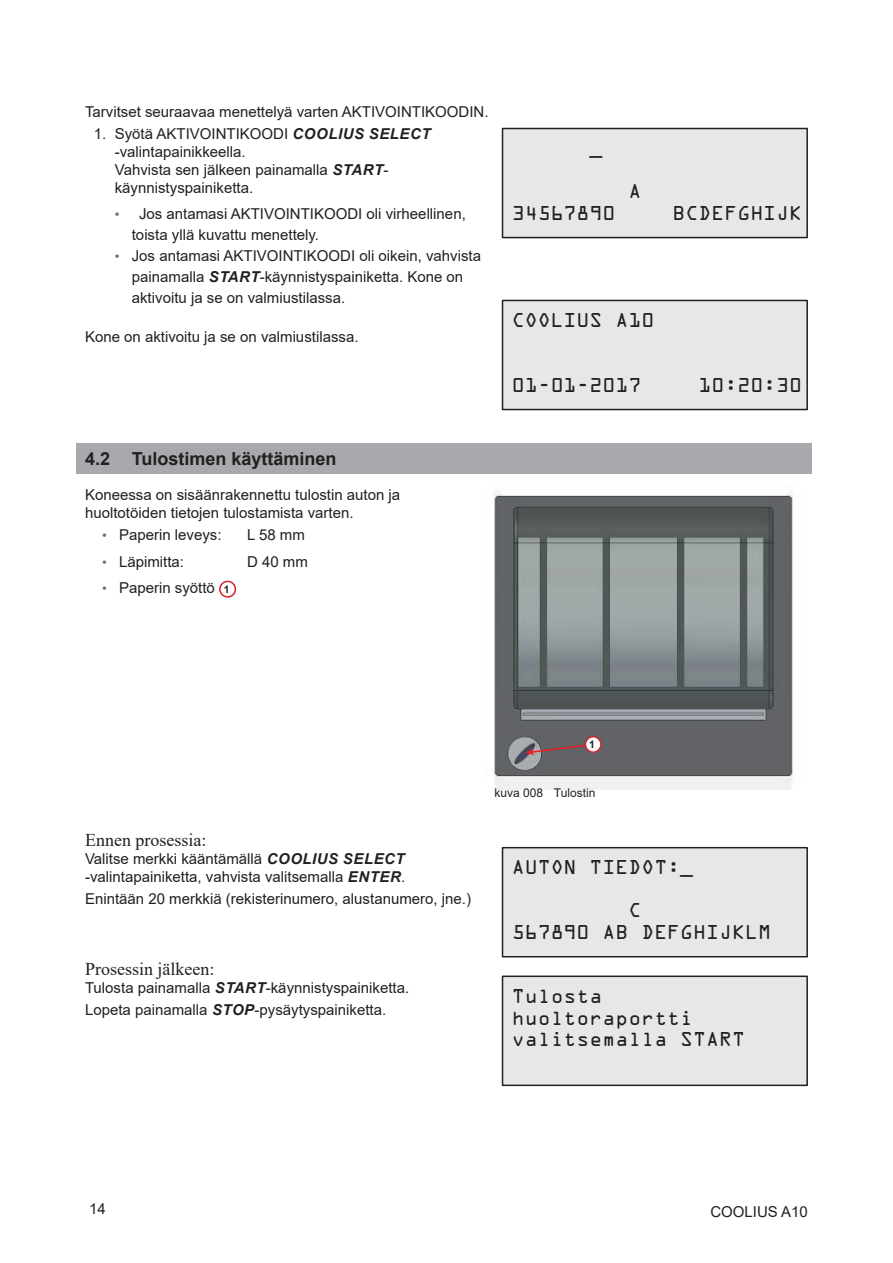
<style>
.page{position:relative;width:893px;height:1263px;background:#fff}
.page>*{position:absolute;margin:0;border:0;box-sizing:border-box;transform-origin:0 0}
.t1{font:18px/21.6px "OCRA Std";color:#231f20}
.t2{font:18px "Times New Roman";color:#231f20}
.t3{font:700 18px "Arial";color:#231f20}
.t4{font:15px/18px "Arial";color:#231f20}
.t5{font:12px "Arial";color:#231f20}
.t6{font:700 10.5px "Arial";color:#231f20}
.s1{font-weight:700;font-style:italic}
.s2{font-size:13.5px;color:#6c6e71}
.s3{font-weight:700;font-size:10.5px}
</style>
<div class="page">
<div style="left:77px;top:443px;width:735px;height:31px;background:#a8a9ad"></div>
<div style="left:219px;top:581px;width:17px;height:17px;border:2px solid #d1232a;border-radius:50%"></div>
<div style="left:502px;top:128px;width:305px;height:110px;background:#e6e7e9"></div>
<div style="left:502px;top:128px;width:306px;height:110px;border:2px solid #231f20"></div>
<div style="left:502px;top:300px;width:305px;height:109px;background:#e6e7e9"></div>
<div style="left:502px;top:300px;width:306px;height:110px;border:2px solid #231f20"></div>
<img style="left:494px;top:490px;width:300px;height:299px">
<svg style="left:525px;top:743px;width:70px;height:12px"></svg>
<div style="left:585px;top:737px;width:16px;height:15px;background:#fff;border-radius:50%"></div>
<div style="left:585px;top:736px;width:17px;height:17px;border:2px solid #d1232a;border-radius:50%"></div>
<div style="left:502px;top:848px;width:305px;height:109px;background:#e6e7e9"></div>
<div style="left:502px;top:847px;width:306px;height:110px;border:2px solid #231f20"></div>
<div style="left:502px;top:976px;width:305px;height:109px;background:#e6e7e9"></div>
<div style="left:502px;top:975px;width:306px;height:111px;border:2px solid #231f20"></div>
<p class="t4" style="left:85px;top:103px;width:405px">Tarvitset seuraavaa menettelyä varten AKTIVOINTIKOODIN.</p>
<p class="t4" style="left:115px;top:125px;width:317px;text-indent:-21px">1. Syötä AKTIVOINTIKOODI <span class="s1">COOLIUS SELECT </span>-valintapainikkeella.<br>Vahvista sen jälkeen painamalla <span class="s1">START&shy;</span>käynnistyspainiketta.</p>
<p class="t4" style="left:132px;top:203px;width:335px;line-height:21px;text-indent:-17px"><span class="s2">•</span> Jos antamasi AKTIVOINTIKOODI oli virheellinen, toista yllä kuvattu menettely.</p>
<p class="t4" style="left:132px;top:245px;width:351px;line-height:21px;text-indent:-17px"><span class="s2">•</span> Jos antamasi AKTIVOINTIKOODI oli oikein, vahvista painamalla <span class="s1">START</span>-käynnistyspainiketta. Kone on aktivoitu ja se on valmiustilassa.</p>
<p class="t4" style="left:85px;top:327px;width:275px">Kone on aktivoitu ja se on valmiustilassa.</p>
<p class="t3" style="left:85px;top:446px;width:253px">4.2 Tulostimen käyttäminen</p>
<p class="t4" style="left:85px;top:486px;width:317px">Koneessa on sisäänrakennettu tulostin auton ja huoltotöiden tietojen tulostamista varten.</p>
<p class="t4" style="left:102px;top:526px;width:121px"><span class="s2">•</span> Paperin leveys:</p>
<p class="t4" style="left:247px;top:526px;width:59px">L 58 mm</p>
<p class="t4" style="left:102px;top:552px;width:84px"><span class="s2">•</span> Läpimitta:</p>
<p class="t4" style="left:247px;top:552px;width:62px">D 40 mm</p>
<p class="t4" style="left:102px;top:579px;width:129px"><span class="s2">•</span> Paperin syöttö <span class="s3">1</span></p>
<p class="t1" style="left:589px;top:139px;width:14px">_</p>
<p class="t1" style="left:628px;top:182px;width:14px">A</p>
<p class="t1" style="left:512px;top:204px;width:105px">34567890</p>
<p class="t1" style="left:673px;top:204px;width:131px">BCDEFGHIJK</p>
<p class="t1" style="left:512px;top:311px;width:144px">COOLIUS A10</p>
<p class="t1" style="left:512px;top:376px;width:131px">01-01-2017</p>
<p class="t1" style="left:698px;top:376px;width:105px">10:20:30</p>
<p class="t2" style="left:85px;top:827px;width:123px">Ennen prosessia:</p>
<p class="t4" style="left:85px;top:850px;width:322px">Valitse merkki kääntämällä <span class="s1">COOLIUS SELECT </span>-valintapainiketta, vahvista valitsemalla <span class="s1">ENTER</span>.</p>
<p class="t4" style="left:85px;top:890px;width:387px">Enintään 20 merkkiä (rekisterinumero, alustanumero, jne.)</p>
<p class="t2" style="left:85px;top:956px;width:131px">Prosessin jälkeen:</p>
<p class="t4" style="left:85px;top:976px;width:326px;line-height:22.2px">Tulosta painamalla <span class="s1">START</span>-käynnistyspainiketta.<br>Lopeta painamalla <span class="s1">STOP</span>-pysäytyspainiketta.</p>
<p class="t6" style="left:589px;top:737px;width:7px">1</p>
<p class="t5" style="left:494px;top:784px;width:103px">kuva 008 Tulostin</p>
<p class="t1" style="left:512px;top:858px;width:183px">AUTON TIEDOT:_</p>
<p class="t1" style="left:512px;top:901px;width:261px;text-indent:117px">C<br>567890 AB DEFGHIJKLM</p>
<p class="t1" style="left:512px;top:987px;width:235px">Tulosta huoltoraportti valitsemalla START</p>
<p class="t4" style="left:89px;top:1200px;width:18px">14</p>
<p class="t4" style="left:710px;top:1202px;width:99px">COOLIUS A10</p>
</div>
